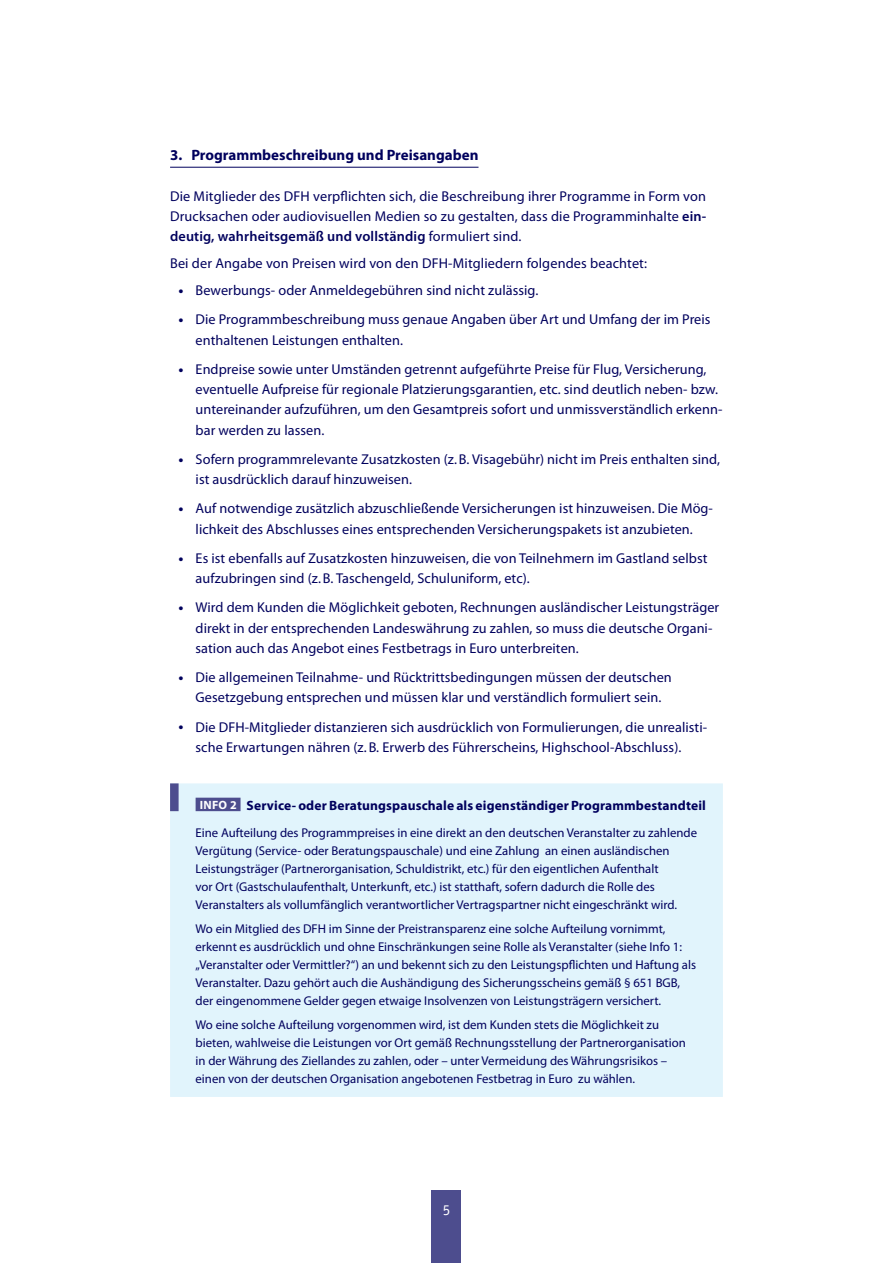
<style>
.page{position:relative;width:893px;height:1263px;background:#fff}
.page>*{position:absolute;margin:0;border:0;box-sizing:border-box;transform-origin:0 0}
.t1{font:700 15px "Myriad Pro";color:#00005d}
.t2{font:15px "Officina Sans";color:#fff}
.t3{font:14.25px/20.2px "Myriad Pro";letter-spacing:.005em;color:#00005d}
.t4{font:700 13.5px "Myriad Pro";letter-spacing:.01em;color:#00005d}
.t5{font:12.75px/18px "Myriad Pro";color:#00005d}
.s1{font-weight:600}
.s2{font-size:18px}
.s3{font-size:12px;color:#fff}
</style>
<div class="page">
<div style="left:432px;top:1191px;width:29px;height:72px;background:#4d4d8e"></div>
<hr style="left:170px;top:167px;width:308px;height:1px;background:#00005d">
<div style="left:170px;top:783px;width:553px;height:41px;background:#e1f4fc"></div>
<div style="left:170px;top:783px;width:9px;height:28px;background:#4d4d8e"></div>
<div style="left:196px;top:798px;width:45px;height:13px;background:#4d4d8e"></div>
<div style="left:170px;top:821px;width:553px;height:114px;background:#e1f4fc"></div>
<div style="left:170px;top:933px;width:553px;height:105px;background:#e1f4fc"></div>
<div style="left:170px;top:992px;width:553px;height:105px;background:#e1f4fc"></div>
<p class="t1" style="left:170px;top:145px;width:310px">3. Programmbeschreibung und Preisangaben</p>
<p class="t3" style="left:170px;top:185px;width:538px;text-align:justify">Die Mitglieder des DFH verpflichten sich, die Beschreibung ihrer Programme in Form von Drucksachen oder audiovisuellen Medien so zu gestalten, dass die Programminhalte <span class="s1">ein&shy;deutig, wahrheitsgemäß und vollständig</span> formuliert sind.</p>
<p class="t3" style="left:170px;top:253px;width:478px">Bei der Angabe von Preisen wird von den DFH-Mitgliedern folgendes beachtet:</p>
<p class="t3" style="left:179px;top:280px;width:361px"><span class="s2">•</span> Bewerbungs- oder Anmeldegebühren sind nicht zulässig.</p>
<p class="t3" style="left:196px;top:309px;width:516px;text-indent:-17px"><span class="s2">•</span> Die Programmbeschreibung muss genaue Angaben über Art und Umfang der im Preis enthaltenen Leistungen enthalten.</p>
<p class="t3" style="left:196px;top:359px;width:528px;text-indent:-17px"><span class="s2">•</span> Endpreise sowie unter Umständen getrennt aufgeführte Preise für Flug, Versicherung, eventuelle Aufpreise für regionale Platzierungsgarantien, etc. sind deutlich neben- bzw. untereinander aufzuführen, um den Gesamtpreis sofort und unmissverständlich erkenn&shy;bar werden zu lassen.</p>
<p class="t3" style="left:196px;top:449px;width:526px;text-indent:-17px"><span class="s2">•</span> Sofern programmrelevante Zusatzkosten (z.B. Visagebühr) nicht im Preis enthalten sind, ist ausdrücklich darauf hinzuweisen.</p>
<p class="t3" style="left:179px;top:498px;width:536px;text-align:center"><span class="s2">•</span> Auf notwendige zusätzlich abzuschließende Versicherungen ist hinzuweisen. Die Mög&shy;lichkeit des Abschlusses eines entsprechenden Versicherungspakets ist anzubieten.</p>
<p class="t3" style="left:196px;top:548px;width:513px;text-indent:-17px"><span class="s2">•</span> Es ist ebenfalls auf Zusatzkosten hinzuweisen, die von Teilnehmern im Gastland selbst aufzubringen sind (z.B. Taschengeld, Schuluniform, etc).</p>
<p class="t3" style="left:196px;top:597px;width:525px;text-indent:-17px"><span class="s2">•</span> Wird dem Kunden die Möglichkeit geboten, Rechnungen ausländischer Leistungsträger direkt in der entsprechenden Landeswährung zu zahlen, so muss die deutsche Organi&shy;sation auch das Angebot eines Festbetrags in Euro unterbreiten.</p>
<p class="t3" style="left:179px;top:667px;width:495px;text-align:center"><span class="s2">•</span> Die allgemeinen Teilnahme- und Rücktrittsbedingungen müssen der deutschen<br>Gesetzgebung entsprechen und müssen klar und verständlich formuliert sein.</p>
<p class="t3" style="left:196px;top:716px;width:513px;text-indent:-17px"><span class="s2">•</span> Die DFH-Mitglieder distanzieren sich ausdrücklich von Formulierungen, die unrealisti&shy;sche Erwartungen nähren (z.B. Erwerb des Führerscheins, Highschool-Abschluss).</p>
<p class="t4" style="left:200px;top:797px;width:508px"><span class="s3">INFO 2</span> Service- oder Beratungspauschale als eigenständiger Programmbestandteil</p>
<p class="t5" style="left:196px;top:824px;width:503px">Eine Aufteilung des Programmpreises in eine direkt an den deutschen Veranstalter zu zahlende Vergütung (Service- oder Beratungspauschale) und eine Zahlung an einen ausländischen Leistungsträger (Partnerorganisation, Schuldistrikt, etc.) für den eigentlichen Aufenthalt<br>vor Ort (Gastschulaufenthalt, Unterkunft, etc.) ist statthaft, sofern dadurch die Rolle des Veranstalters als vollumfänglich verantwortlicher Vertragspartner nicht eingeschränkt wird.</p>
<p class="t5" style="left:196px;top:920px;width:502px">Wo ein Mitglied des DFH im Sinne der Preistransparenz eine solche Aufteilung vornimmt, erkennt es ausdrücklich und ohne Einschränkungen seine Rolle als Veranstalter (siehe Info 1: „Veranstalter oder Vermittler?“) an und bekennt sich zu den Leistungspflichten und Haftung als Veranstalter. Dazu gehört auch die Aushändigung des Sicherungsscheins gemäß § 651 BGB, der eingenommene Gelder gegen etwaige Insolvenzen von Leistungsträgern versichert.</p>
<p class="t5" style="left:196px;top:1016px;width:492px">Wo eine solche Aufteilung vorgenommen wird, ist dem Kunden stets die Möglichkeit zu bieten, wahlweise die Leistungen vor Ort gemäß Rechnungsstellung der Partnerorganisation in der Währung des Ziellandes zu zahlen, oder – unter Vermeidung des Währungsrisikos – einen von der deutschen Organisation angebotenen Festbetrag in Euro zu wählen.</p>
<p class="t2" style="left:443px;top:1201px;width:9px">5</p>
</div>
